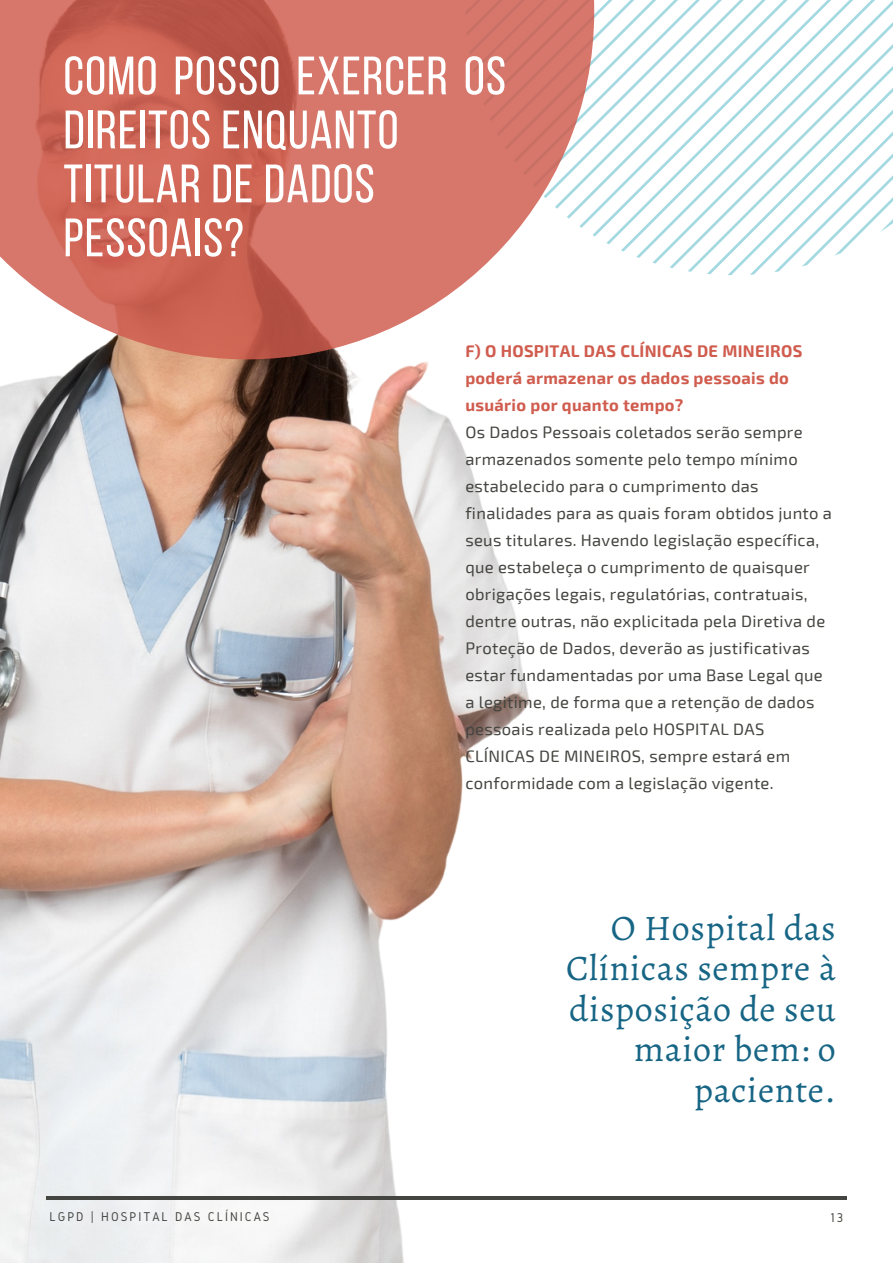
<style>
.page{position:relative;width:893px;height:1264px;background:#fff}
.page>*{position:absolute;margin:0;border:0;box-sizing:border-box;transform-origin:0 0}
.t1{font:54px/54px "Bebas Neue";letter-spacing:.02em;color:#fff}
.t2{font:36px/40.5px "Alegreya";letter-spacing:.02em;color:#176585;text-align:right}
.t3{font:16.5px/27px "Exo 2";letter-spacing:.02em;color:#444440}
.t4{font:700 16.5px/27px "Exo 2";letter-spacing:.02em;color:#d05c4e}
.t5{font:13.2px "Gidole";letter-spacing:.15em;color:#444440}
</style>
<div class="page">
<img style="left:0;top:359px;width:530px;height:903px">
<svg style="left:594px;top:0;width:298px;height:275px"></svg>
<svg style="left:0;top:0;width:594px;height:359px;background:#d68277"></svg>
<hr style="left:46px;top:1196px;width:800px;height:3px;background:#444440">
<p class="t1" style="left:63px;top:54px;width:444px">COMO POSSO EXERCER OS<br>DIREITOS ENQUANTO</p>
<p class="t1" style="left:63px;top:162px;width:313px">TITULAR DE DADOS<br>PESSOAIS?</p>
<p class="t4" style="left:465px;top:336px;width:338px">F) O HOSPITAL DAS CLÍNICAS DE MINEIROS poderá armazenar os dados pessoais do usuário por quanto tempo?</p>
<p class="t3" style="left:465px;top:417px;width:368px">Os Dados Pessoais coletados serão sempre armazenados somente pelo tempo mínimo estabelecido para o cumprimento das finalidades para as quais foram obtidos junto a seus titulares. Havendo legislação específica, que estabeleça o cumprimento de quaisquer obrigações legais, regulatórias, contratuais, dentre outras, não explicitada pela Diretiva de Proteção de Dados, deverão as justificativas estar fundamentadas por uma Base Legal que a legitime, de forma que a retenção de dados pessoais realizada pelo HOSPITAL DAS CLÍNICAS DE MINEIROS, sempre estará em conformidade com a legislação vigente.</p>
<p class="t2" style="left:566px;top:907px;width:271px">O Hospital das<br>Clínicas sempre à disposição de seu maior bem: o paciente.</p>
<p class="t5" style="left:49px;top:1209px;width:222px">LGPD | HOSPITAL DAS CLÍNICAS</p>
<p class="t5" style="left:829px;top:1210px;width:15px">13</p>
</div>
